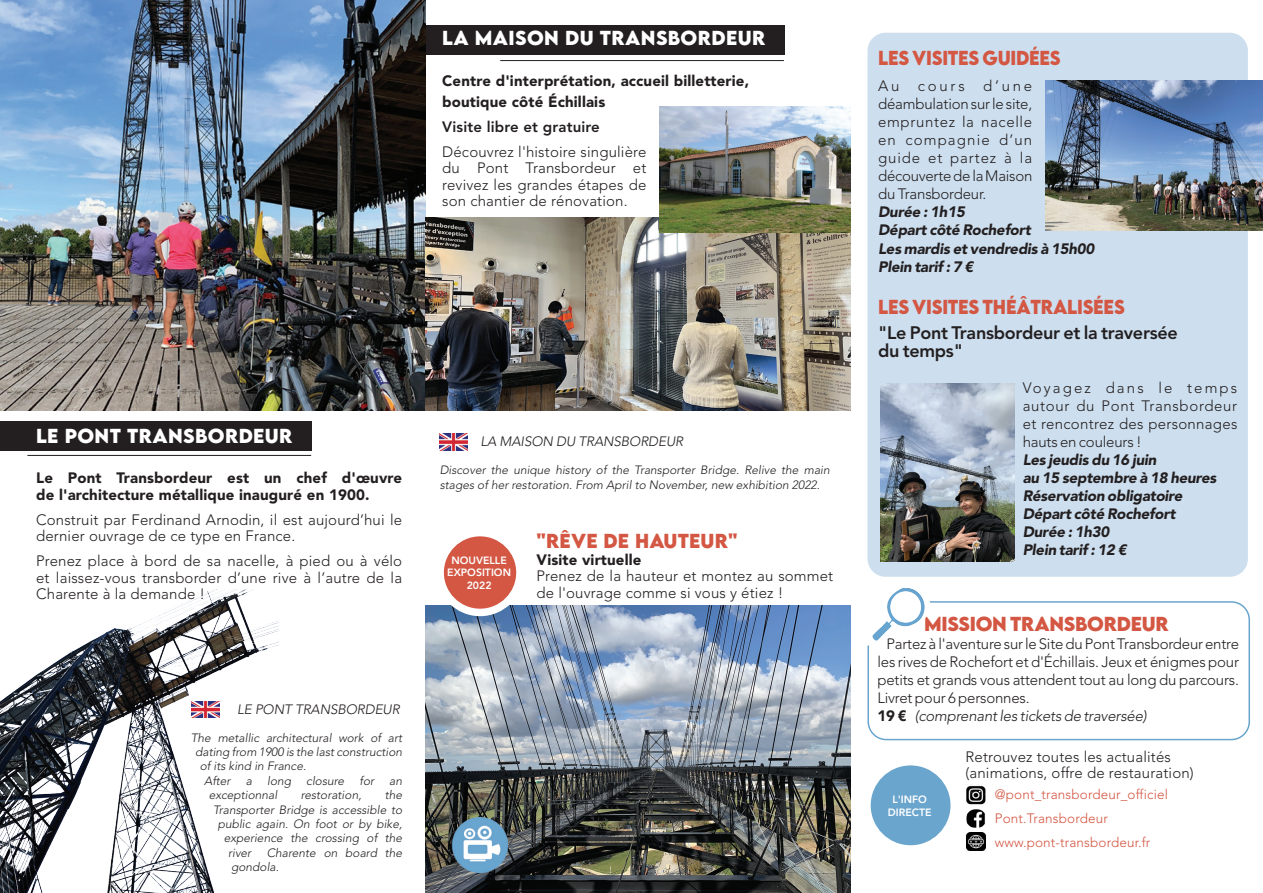
<style>
.page{position:relative;width:1263px;height:893px;background:#fff}
.page>*{position:absolute;margin:0;border:0;box-sizing:border-box;transform-origin:0 0}
.t1{font:700 18px "LEMONMILK";letter-spacing:-.015em;color:#d35743;scale:.94 1}
.t2{font:800 18px/18px "Avenir";letter-spacing:-.015em;color:#231f20}
.t3{font:700 18px "LEMONMILK";letter-spacing:.02em;color:#fff}
.t4{font:700 18px "LEMONMILK";letter-spacing:-.015em;color:#d35743}
.t5{font:300 15px/18px "Avenir";letter-spacing:.01em;color:#231f20;text-align:justify}
.t6{font:italic 900 15px "Avenir";letter-spacing:-.015em;color:#231f20}
.t7{font:900 15px/16.5px "Avenir";letter-spacing:.01em;color:#231f20}
.t8{font:italic 300 15px "Avenir";letter-spacing:-.015em;color:#231f20}
.t9{font:800 15px "Avenir";letter-spacing:.01em;color:#231f20}
.t10{font:300 13.5px "Avenir";letter-spacing:.01em;color:#d35743}
.t11{font:italic 300 13.5px "Avenir LT Std";letter-spacing:-.01em;color:#231f20}
.t12{font:italic 300 12px/14.4px "Avenir";color:#231f20}
.t13{font:800 10.5px/12.6px "Avenir";color:#fff;text-align:center}
.s1{font-weight:900;font-style:normal}
</style>
<div class="page">
<div style="left:871px;top:765px;width:79px;height:80px;background:#6aa5ce;border-radius:50%"></div>
<img style="left:966px;top:809px;width:20px;height:19px;border-radius:9px">
<img style="left:966px;top:785px;width:20px;height:20px">
<img style="left:966px;top:832px;width:19px;height:19px">
<div style="left:867px;top:601px;width:383px;height:139px;border:2px solid #6aa5ce;border-radius:18px"></div>
<svg style="left:867px;top:601px;width:74px;height:47px"></svg>
<div style="left:867px;top:33px;width:381px;height:544px;background:#cddfef;border-radius:18px"></div>
<div style="left:411px;top:25px;width:374px;height:30px;background:#231f20"></div>
<img style="left:0;top:0;width:426px;height:410px">
<div style="left:0;top:421px;width:311px;height:30px;background:#231f20"></div>
<img style="left:0;top:589px;width:278px;height:304px">
<img style="left:191px;top:701px;width:28px;height:17px">
<img style="left:440px;top:434px;width:28px;height:16px">
<img style="left:1045px;top:81px;width:218px;height:149px">
<img style="left:880px;top:383px;width:134px;height:179px">
<hr style="left:27px;top:455px;width:284px;height:1px;background:#231f20">
<hr style="left:500px;top:60px;width:284px;height:1px;background:#231f20">
<img style="left:425px;top:218px;width:425px;height:192px">
<img style="left:425px;top:606px;width:425px;height:287px">
<div style="left:440px;top:533px;width:80px;height:79px;background:#d35743;border-radius:50%"></div>
<div style="left:436px;top:529px;width:88px;height:87px;border:8px solid #fff;border-radius:50%"></div>
<img style="left:659px;top:106px;width:192px;height:127px">
<img style="left:872px;top:588px;width:55px;height:53px">
<img style="left:451px;top:817px;width:58px;height:55px">
<p class="t3" style="left:442px;top:25px;width:325px">LA MAISON DU TRANSBORDEUR</p>
<p class="t7" style="left:442px;top:73px;width:308px">Centre d'interprétation, accueil billetterie,</p>
<p class="t7" style="left:442px;top:93px;width:165px">boutique côté Échillais</p>
<p class="t9" style="left:442px;top:118px;width:159px">Visite libre et gratuire</p>
<p class="t5" style="left:442px;top:143px;width:206px;line-height:16.5px">Découvrez l'histoire singulière du Pont Transbordeur et revivez les grandes étapes de son chantier de rénovation.</p>
<p class="t3" style="left:36px;top:423px;width:258px">LE PONT TRANSBORDEUR</p>
<p class="t7" style="left:36px;top:470px;width:367px">Le Pont Transbordeur est un chef d'œuvre de l'architecture métallique inauguré en 1900.</p>
<p class="t5" style="left:36px;top:511px;width:368px;line-height:16.5px">Construit par Ferdinand Arnodin, il est aujourd’hui le dernier ouvrage de ce type en France.</p>
<p class="t5" style="left:36px;top:553px;width:367px;line-height:16.5px">Prenez place à bord de sa nacelle, à pied ou à vélo et laissez-vous transborder d’une rive à l’autre de la Charente à la demande !</p>
<p class="t11" style="left:480px;top:434px;width:204px">LA MAISON DU TRANSBORDEUR</p>
<p class="t12" style="left:440px;top:463px;width:392px">Discover the unique history of the Transporter Bridge. Relive the main stages of her restoration. From April to November, new exhibition 2022.</p>
<p class="t4" style="left:536px;top:529px;width:113px">"RÊVE DE HAUTEUR</p>
<p class="t4" style="left:728px;top:529px;width:11px">"</p>
<p class="t7" style="left:536px;top:551px;width:106px">Visite virtuelle</p>
<p class="t5" style="left:536px;top:568px;width:298px;line-height:16.5px">Prenez de la hauteur et montez au sommet de l'ouvrage comme si vous y étiez !</p>
<p class="t13" style="left:451px;top:554px;width:57px">NOUVELLE</p>
<p class="t13" style="left:447px;top:566px;width:65px">EXPOSITION<br>2022</p>
<p class="t11" style="left:237px;top:701px;width:164px">LE PONT TRANSBORDEUR</p>
<p class="t12" style="left:191px;top:730px;width:213px">The metallic architectural work of art</p>
<p class="t12" style="left:195px;top:745px;width:209px">dating from 1900 is the last construction</p>
<p class="t12" style="left:200px;top:759px;width:108px">of its kind in France.</p>
<p class="t12" style="left:204px;top:773px;width:28px">After</p>
<p class="t12" style="left:246px;top:773px;width:8px">a</p>
<p class="t12" style="left:267px;top:773px;width:26px">long</p>
<p class="t12" style="left:306px;top:773px;width:40px">closure</p>
<p class="t12" style="left:359px;top:773px;width:16px">for</p>
<p class="t12" style="left:389px;top:773px;width:14px">an</p>
<p class="t12" style="left:209px;top:788px;width:70px">exceptionnal</p>
<p class="t12" style="left:301px;top:788px;width:62px">restoration,</p>
<p class="t12" style="left:385px;top:788px;width:19px">the</p>
<p class="t12" style="left:213px;top:802px;width:190px">Transporter Bridge is accessible to</p>
<p class="t12" style="left:218px;top:817px;width:186px">public again. On foot or by bike,</p>
<p class="t12" style="left:224px;top:831px;width:180px">experience the crossing of the</p>
<p class="t12" style="left:228px;top:845px;width:25px">river</p>
<p class="t12" style="left:231px;top:845px;width:173px;text-indent:36px">Charente on board the gondola.</p>
<p class="t1" style="left:878px;top:46px;width:87px">LES VISITES</p>
<p class="t1" style="left:982px;top:46px;width:73px">GUIDÉES</p>
<p class="t5" style="left:878px;top:77px;width:156px">Au cours d’une déambulation sur le site, empruntez la nacelle en compagnie d’un guide et partez à la découverte de la Maison du Transbordeur.</p>
<p class="t6" style="left:878px;top:203px;width:88px">Durée : 1h15</p>
<p class="t6" style="left:878px;top:221px;width:154px">Départ côté Rochefort</p>
<p class="t6" style="left:878px;top:239px;width:218px">Les mardis et vendredis à 15h00</p>
<p class="t6" style="left:878px;top:257px;width:97px">Plein tarif : 7 €</p>
<p class="t1" style="left:878px;top:294px;width:264px">LES VISITES THÉÂTRALISÉES</p>
<p class="t2" style="left:878px;top:324px;width:301px">"Le Pont Transbordeur et la traversée du temps"</p>
<p class="t5" style="left:1023px;top:379px;width:216px">Voyagez dans le temps autour du Pont Transbordeur et rencontrez des personnages hauts en couleurs !</p>
<p class="t6" style="left:1023px;top:451px;width:135px">Les jeudis du 16 juin</p>
<p class="t6" style="left:1023px;top:469px;width:195px">au 15 septembre à 18 heures</p>
<p class="t6" style="left:1023px;top:487px;width:161px">Réservation obligatoire</p>
<p class="t6" style="left:1023px;top:505px;width:154px">Départ côté Rochefort</p>
<p class="t6" style="left:1023px;top:523px;width:88px">Durée : 1h30</p>
<p class="t6" style="left:1023px;top:541px;width:105px">Plein tarif : 12 €</p>
<p class="t4" style="left:924px;top:611px;width:246px">MISSION TRANSBORDEUR</p>
<p class="t5" style="left:877px;top:634px;width:363px;text-indent:9px">Partez à l'aventure sur le Site du Pont Transbordeur entre les rives de Rochefort et d'Échillais. Jeux et énigmes pour petits et grands vous attendent tout au long du parcours.<br>Livret pour 6 personnes.</p>
<p class="t8" style="left:877px;top:707px;width:271px"><span class="s1">19 €</span> (comprenant les tickets de traversée)</p>
<p class="t13" style="left:892px;top:793px;width:36px">L'INFO</p>
<p class="t13" style="left:888px;top:806px;width:45px">DIRECTE</p>
<p class="t5" style="left:965px;top:748px;width:207px">Retrouvez toutes les actualités</p>
<p class="t5" style="left:965px;top:764px;width:230px">(animations, offre de restauration)</p>
<p class="t10" style="left:995px;top:787px;width:175px">@pont_transbordeur_officiel</p>
<p class="t10" style="left:995px;top:811px;width:114px">Pont.Transbordeur</p>
<p class="t10" style="left:995px;top:835px;width:157px">www.pont-transbordeur.fr</p>
</div>
